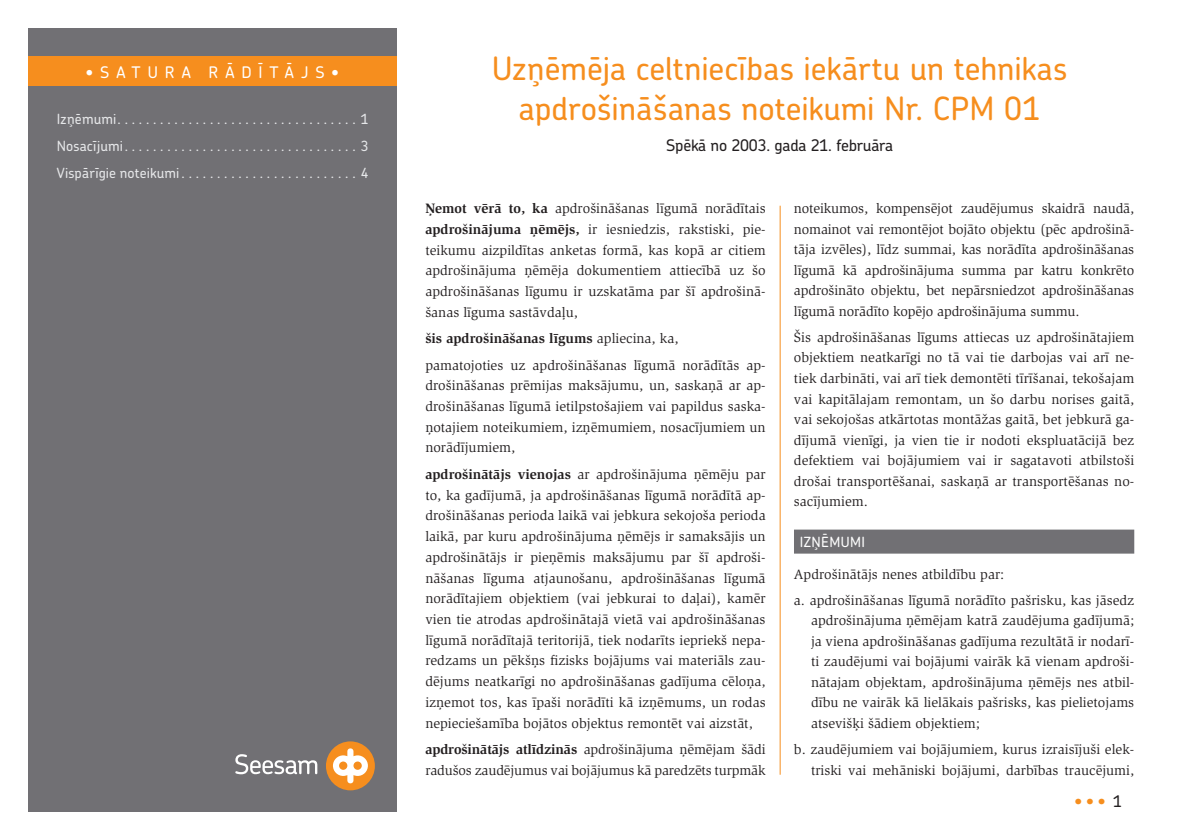
<style>
.page{position:relative;width:1191px;height:840px;background:#fff}
.page>*{position:absolute;margin:0;border:0;box-sizing:border-box;transform-origin:0 0}
.t1{font:500 32px/40px "Chevin Baltic";color:#f68e1e;text-align:center}
.t2{font:20px "Swiss TL";color:#f68e1e}
.t3{font:500 16px "Chevin Baltic";letter-spacing:-.015em;color:#231f20}
.t4{font:500 16px "Chevin Baltic";letter-spacing:.44em;color:#fff}
.Pamats-e{font:14px/20.8px "Slimbach Baltic";color:#231f20;text-align:justify}
.Saturs_lv{font:500 14px "Chevin Baltic";letter-spacing:.01em;color:#e6e7e9}
.Pamats-e-2{font:700 14px "Slimbach Baltic";color:#231f20}
.Noteikumu_sadalja{font:500 14px "Chevin Baltic";letter-spacing:.03em;color:#fff}
.s1{font-weight:700}
.s2{font-weight:400}
</style>
<div class="page">
<div style="left:794px;top:529px;width:340px;height:24px;background:#717074"></div>
<hr style="left:779px;top:205px;width:1px;height:569px;background:#f68e1e">
<div style="left:28px;top:28px;width:369px;height:783px;background:#717074"></div>
<div style="left:28px;top:57px;width:369px;height:29px;background:#f68e1e"></div>
<div style="left:326px;top:741px;width:49px;height:48px;background:#f68e1e;border-radius:50%"></div>
<svg style="left:333px;top:747px;width:35px;height:37px"></svg>
<svg style="left:235px;top:754px;width:82px;height:19px"></svg>
<p class="t4" style="left:86px;top:61px;width:255px">•Satura rādītājs •</p>
<p class="Saturs_lv" style="left:57px;top:109px;width:66px">Izņēmumi ..................................</p>
<p class="Saturs_lv" style="left:361px;top:109px;width:9px">1</p>
<p class="Saturs_lv" style="left:57px;top:136px;width:73px">Nosacījumi .................................</p>
<p class="Saturs_lv" style="left:361px;top:136px;width:9px">3</p>
<p class="Saturs_lv" style="left:57px;top:164px;width:130px">Vispārīgie noteikumi .........................</p>
<p class="Saturs_lv" style="left:361px;top:164px;width:9px">4</p>
<p class="t1" style="left:492px;top:47px;width:577px">Uzņēmēja celtniecības iekārtu un tehnikas apdrošināšanas noteikumi Nr. CPM 01</p>
<p class="t3" style="left:666px;top:135px;width:228px">Spēkā no 2003. gada 21. februāra</p>
<p class="Pamats-e" style="left:425px;top:198px;width:342px"><span class="s1">Ņemot vērā to, ka</span> apdrošināšanas līgumā norādītais <span class="s1">apdrošinājuma ņēmējs,</span> ir iesniedzis, rakstiski, pie&shy;teikumu aizpildītas anketas formā, kas kopā ar citiem apdrošinājuma ņēmēja dokumentiem attiecībā uz šo apdrošināšanas līgumu ir uzskatāma par šī apdrošinā&shy;šanas līguma sastāvdaļu,</p>
<p class="Pamats-e-2" style="left:425px;top:329px;width:255px">šis apdrošināšanas līgums <span class="s2">apliecina, ka,</span></p>
<p class="Pamats-e" style="left:425px;top:354px;width:342px">pamatojoties uz apdrošināšanas līgumā norādītās ap&shy;drošināšanas prēmijas maksājumu, un, saskaņā ar ap&shy;drošināšanas līgumā ietilpstošajiem vai papildus saska&shy;ņotajiem noteikumiem, izņēmumiem, nosacījumiem un norādījumiem,</p>
<p class="Pamats-e" style="left:425px;top:463px;width:342px"><span class="s1">apdrošinātājs vienojas</span> ar apdrošinājuma ņēmēju par to, ka gadījumā, ja apdrošināšanas līgumā norādītā ap&shy;drošināšanas perioda laikā vai jebkura sekojoša perioda laikā, par kuru apdrošinājuma ņēmējs ir samaksājis un apdrošinātājs ir pieņēmis maksājumu par šī apdroši&shy;nāšanas līguma atjaunošanu, apdrošināšanas līgumā norādītajiem objektiem (vai jebkurai to daļai), kamēr vien tie atrodas apdrošinātajā vietā vai apdrošināšanas līgumā norādītajā teritorijā, tiek nodarīts iepriekš nepa&shy;redzams un pēkšņs fizisks bojājums vai materiāls zau&shy;dējums neatkarīgi no apdrošināšanas gadījuma cēloņa, izņemot tos, kas īpaši norādīti kā izņēmums, un rodas nepieciešamība bojātos objektus remontēt vai aizstāt,</p>
<p class="Pamats-e" style="left:425px;top:738px;width:342px"><span class="s1">apdrošinātājs atlīdzinās</span> apdrošinājuma ņēmējam šādi radušos zaudējumus vai bojājumus kā paredzēts turpmāk</p>
<p class="Pamats-e" style="left:794px;top:198px;width:342px">noteikumos, kompensējot zaudējumus skaidrā naudā, nomainot vai remontējot bojāto objektu (pēc apdrošinā&shy;tāja izvēles), līdz summai, kas norādīta apdrošināšanas līgumā kā apdrošinājuma summa par katru konkrēto apdrošināto objektu, bet nepārsniedzot apdrošināšanas līgumā norādīto kopējo apdrošinājuma summu.</p>
<p class="Pamats-e" style="left:794px;top:327px;width:342px">Šis apdrošināšanas līgums attiecas uz apdrošinātajiem objektiem neatkarīgi no tā vai tie darbojas vai arī ne&shy;tiek darbināti, vai arī tiek demontēti tīrīšanai, tekošajam vai kapitālajam remontam, un šo darbu norises gaitā, vai sekojošas atkārtotas montāžas gaitā, bet jebkurā ga&shy;dījumā vienīgi, ja vien tie ir nodoti ekspluatācijā bez defektiem vai bojājumiem vai ir sagatavoti atbilstoši drošai transportēšanai, saskaņā ar transportēšanas no&shy;sacījumiem.</p>
<p class="Noteikumu_sadalja" style="left:799px;top:532px;width:65px">Izņēmumi</p>
<p class="Pamats-e" style="left:794px;top:563px;width:212px">Apdrošinātājs nenes atbildību par:</p>
<p class="Pamats-e" style="left:811px;top:589px;width:325px;text-indent:-17px">a. apdrošināšanas līgumā norādīto pašrisku, kas jāsedz apdrošinājuma ņēmējam katrā zaudējuma gadījumā; ja viena apdrošināšanas gadījuma rezultātā ir nodarī&shy;ti zaudējumi vai bojājumi vairāk kā vienam apdroši&shy;nātajam objektam, apdrošinājuma ņēmējs nes atbil&shy;dību ne vairāk kā lielākais pašrisks, kas pielietojams atsevišķi šādiem objektiem;</p>
<p class="Pamats-e" style="left:794px;top:738px;width:342px;text-align:right">b. zaudējumiem vai bojājumiem, kurus izraisījuši elek&shy;triski vai mehāniski bojājumi, darbības traucējumi,</p>
<p class="t2" style="left:1072px;top:789px;width:37px">•••</p>
</div>
